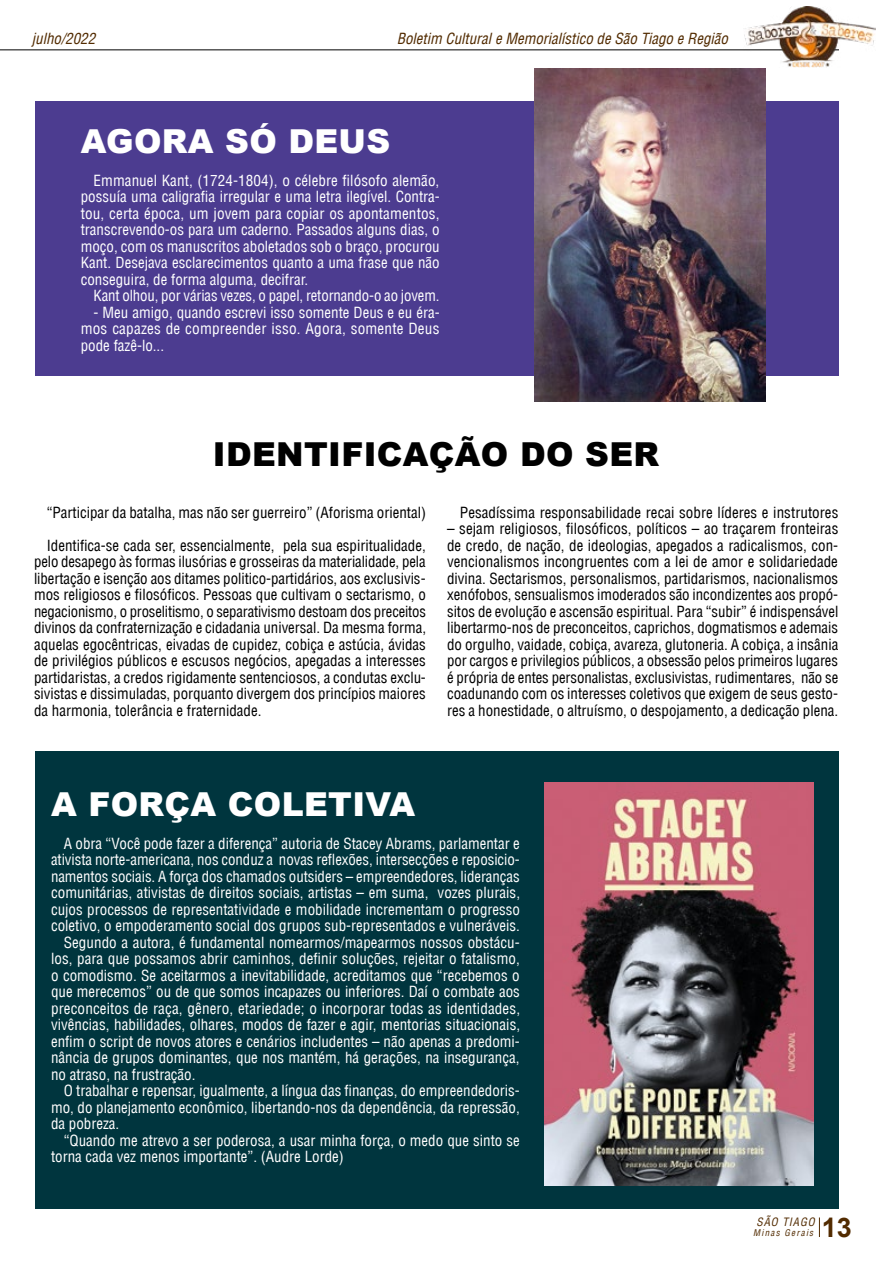
<style>
.page{position:relative;width:893px;height:1263px;background:#fff}
.page>*{position:absolute;margin:0;border:0;box-sizing:border-box;transform-origin:0 0}
.t1{font:900 33px "Arial";letter-spacing:.01em;color:#fff}
.t2{font:900 33px "Arial";letter-spacing:.01em;color:#000}
.t3{font:700 27px "Arial";color:#522b00}
.t4{font:condensed 15px/16.5px "Helvetica LT";color:#fff;text-align:justify}
.t5{font:condensed 15px/16.5px "Helvetica LT";color:#000;text-align:justify}
.t6{font:italic condensed 15px "Helvetica LT";color:#522b00}
.t7{font:italic condensed 11.25px "Helvetica LT";letter-spacing:.08em;color:#522b00}
.t8{font:italic condensed 9px "Helvetica LT";letter-spacing:.14em;color:#522b00}
</style>
<div class="page">
<div style="left:35px;top:102px;width:803px;height:274px;background:#4c3c90"></div>
<div style="left:35px;top:752px;width:803px;height:457px;background:#00353e"></div>
<img style="left:534px;top:68px;width:231px;height:333px">
<img style="left:544px;top:782px;width:269px;height:403px">
<svg style="left:819px;top:1217px;width:1px;height:20px"></svg>
<hr style="left:0;top:49px;width:839px;height:1px;background:#000">
<img style="left:743px;top:7px;width:133px;height:60px">
<p class="t6" style="left:32px;top:29px;width:65px">julho/2022</p>
<p class="t6" style="left:397px;top:29px;width:333px">Boletim Cultural e Memorialístico de São Tiago e Região</p>
<h1 class="t1" style="left:81px;top:117px;width:311px">AGORA SÓ DEUS</h1>
<p class="t4" style="left:81px;top:172px;width:360px;text-indent:13px">Emmanuel Kant, (1724-1804), o célebre filósofo alemão, possuía uma caligrafia irregular e uma letra ilegível. Contra&shy;tou, certa época, um jovem para copiar os apontamentos, transcrevendo-os para um caderno. Passados alguns dias, o moço, com os manuscritos aboletados sob o braço, procurou Kant. Desejava esclarecimentos quanto a uma frase que não conseguira, de forma alguma, decifrar.</p>
<p class="t4" style="left:94px;top:287px;width:347px">Kant olhou, por várias vezes, o papel, retornando-o ao jovem.</p>
<p class="t4" style="left:81px;top:304px;width:360px;text-indent:13px">- Meu amigo, quando escrevi isso somente Deus e eu éra&shy;mos capazes de compreender isso. Agora, somente Deus pode fazê-lo...</p>
<h1 class="t2" style="left:213px;top:430px;width:448px">IDENTIFICAÇÃO DO SER</h1>
<p class="t5" style="left:47px;top:504px;width:381px">“Participar da batalha, mas não ser guerreiro” (Aforisma oriental)</p>
<p class="t5" style="left:34px;top:537px;width:394px;text-indent:13px">Identifica-se cada ser, essencialmente, pela sua espiritualidade, pelo desapego às formas ilusórias e grosseiras da materialidade, pela libertação e isenção aos ditames politico-partidários, aos exclusivis&shy;mos religiosos e filosóficos. Pessoas que cultivam o sectarismo, o negacionismo, o proselitismo, o separativismo destoam dos preceitos divinos da confraternização e cidadania universal. Da mesma forma, aquelas egocêntricas, eivadas de cupidez, cobiça e astúcia, ávidas de privilégios públicos e escusos negócios, apegadas a interesses partidaristas, a credos rigidamente sentenciosos, a condutas exclu&shy;sivistas e dissimuladas, porquanto divergem dos princípios maiores da harmonia, tolerância e fraternidade.</p>
<p class="t5" style="left:460px;top:504px;width:380px">Pesadíssima responsabilidade recai sobre líderes e instrutores</p>
<p class="t5" style="left:447px;top:520px;width:393px">– sejam religiosos, filosóficos, políticos – ao traçarem fronteiras de credo, de nação, de ideologias, apegados a radicalismos, con&shy;vencionalismos incongruentes com a lei de amor e solidariedade divina. Sectarismos, personalismos, partidarismos, nacionalismos xenófobos, sensualismos imoderados são incondizentes aos propó&shy;sitos de evolução e ascensão espiritual. Para “subir” é indispensável libertarmo-nos de preconceitos, caprichos, dogmatismos e ademais do orgulho, vaidade, cobiça, avareza, glutoneria. A cobiça, a insânia por cargos e privilegios públicos, a obsessão pelos primeiros lugares é própria de entes personalistas, exclusivistas, rudimentares, não se coadunando com os interesses coletivos que exigem de seus gesto&shy;res a honestidade, o altruísmo, o despojamento, a dedicação plena.</p>
<h1 class="t1" style="left:51px;top:780px;width:366px">A FORÇA COLETIVA</h1>
<p class="t4" style="left:64px;top:835px;width:458px">A obra “Você pode fazer a diferença” autoria de Stacey Abrams, parlamentar e</p>
<p class="t4" style="left:51px;top:851px;width:470px">ativista norte-americana, nos conduz a novas reflexões, intersecções e reposicio-</p>
<p class="t4" style="left:51px;top:868px;width:470px">namentos sociais. A força dos chamados outsiders – empreendedores, lideranças</p>
<p class="t4" style="left:51px;top:884px;width:471px">comunitárias, ativistas de direitos sociais, artistas – em suma, vozes plurais,</p>
<p class="t4" style="left:51px;top:901px;width:471px">cujos processos de representatividade e mobilidade incrementam o progresso</p>
<p class="t4" style="left:51px;top:917px;width:470px">coletivo, o empoderamento social dos grupos sub-representados e vulneráveis.</p>
<p class="t4" style="left:64px;top:934px;width:458px">Segundo a autora, é fundamental nomearmos/mapearmos nossos obstácu-</p>
<p class="t4" style="left:51px;top:950px;width:470px">los, para que possamos abrir caminhos, definir soluções, rejeitar o fatalismo,</p>
<p class="t4" style="left:51px;top:967px;width:470px">o comodismo. Se aceitarmos a inevitabilidade, acreditamos que “recebemos o</p>
<p class="t4" style="left:51px;top:983px;width:470px">que merecemos” ou de que somos incapazes ou inferiores. Daí o combate aos</p>
<p class="t4" style="left:51px;top:1000px;width:471px">preconceitos de raça, gênero, etariedade; o incorporar todas as identidades,</p>
<p class="t4" style="left:51px;top:1016px;width:471px">vivências, habilidades, olhares, modos de fazer e agir, mentorias situacionais,</p>
<p class="t4" style="left:51px;top:1033px;width:470px">enfim o script de novos atores e cenários includentes – não apenas a predomi-</p>
<p class="t4" style="left:51px;top:1049px;width:470px">nância de grupos dominantes, que nos mantém, há gerações, na insegurança,</p>
<p class="t4" style="left:51px;top:1066px;width:146px">no atraso, na frustração.</p>
<p class="t4" style="left:64px;top:1082px;width:458px">O trabalhar e repensar, igualmente, a língua das finanças, do empreendedoris-</p>
<p class="t4" style="left:51px;top:1099px;width:470px">mo, do planejamento econômico, libertando-nos da dependência, da repressão,</p>
<p class="t4" style="left:51px;top:1115px;width:70px">da pobreza.</p>
<p class="t4" style="left:64px;top:1132px;width:458px">“Quando me atrevo a ser poderosa, a usar minha força, o medo que sinto se</p>
<p class="t4" style="left:51px;top:1148px;width:294px">torna cada vez menos importante”. (Audre Lorde)</p>
<p class="t7" style="left:757px;top:1215px;width:60px">SÃO TIAGO</p>
<p class="t8" style="left:753px;top:1227px;width:62px">Minas Gerais</p>
<h2 class="t3" style="left:822px;top:1210px;width:32px">13</h2>
</div>
